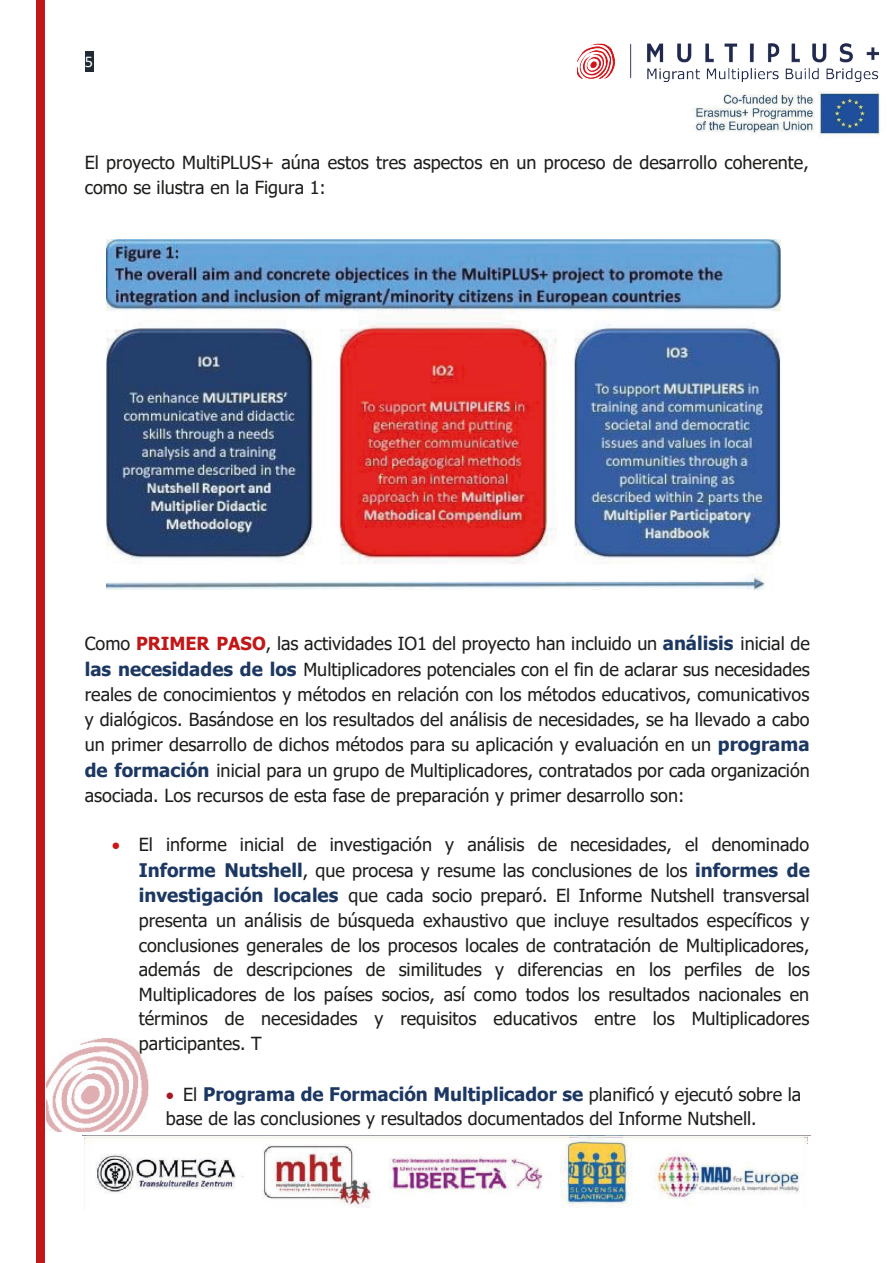
<style>
.page{position:relative;width:893px;height:1263px;background:#fff}
.page>*{position:absolute;margin:0;border:0;box-sizing:border-box;transform-origin:0 0}
.t1{font:700 18.75px "Tahoma";color:#1c3761}
.t2{font:18px/24.8px "Tahoma";color:#1d1d1b;text-align:justify}
.t3{font:16.5px "Calibri";color:#fff}
.s1{font-weight:700;color:#c11718}
.s2{font-weight:700;font-size:18.75px;color:#1c3761}
.s3{color:#cc1517}
.s4{color:#a41924}
.s5{font-weight:400;font-size:18px;color:#1d1d1b}
</style>
<div class="page">
<div style="left:85px;top:52px;width:8px;height:20px;background:#202a35"></div>
<img style="left:83px;top:1135px;width:727px;height:73px">
<img style="left:46px;top:1038px;width:103px;height:93px">
<div style="left:36px;top:0;width:9px;height:1263px;background:#c11718"></div>
<img style="left:106px;top:240px;width:674px;height:350px">
<img style="left:577px;top:43px;width:301px;height:38px">
<img style="left:692px;top:91px;width:188px;height:46px">
<p class="t3" style="left:85px;top:50px;width:10px">5</p>
<p class="t2" style="left:85px;top:151px;width:725px">El proyecto MultiPLUS+ aúna estos tres aspectos en un proceso de desarrollo coherente, como se ilustra en la Figura 1:</p>
<p class="t2" style="left:85px;top:632px;width:727px;line-height:25.3px">Como <span class="s1">PRIMER PASO</span>, las actividades IO1 del proyecto han incluido un <span class="s2">análisis</span> inicial de <span class="s2">las necesidades de los</span> Multiplicadores potenciales con el fin de aclarar sus necesidades reales de conocimientos y métodos en relación con los métodos educativos, comunicativos y dialógicos. Basándose en los resultados del análisis de necesidades, se ha llevado a cabo un primer desarrollo de dichos métodos para su aplicación y evaluación en un <span class="s2">programa de formación</span> inicial para un grupo de Multiplicadores, contratados por cada organización asociada. Los recursos de esta fase de preparación y primer desarrollo son:</p>
<p class="t2" style="left:139px;top:833px;width:672px;text-indent:-27px"><span class="s3">•</span> El informe inicial de investigación y análisis de necesidades, el denominado <span class="s2">Informe Nutshell</span>, que procesa y resume las conclusiones de los <span class="s2">informes de investigación locales</span> que cada socio preparó. El Informe Nutshell transversal presenta un análisis de búsqueda exhaustivo que incluye resultados específicos y conclusiones generales de los procesos locales de contratación de Multiplicadores, además de descripciones de similitudes y diferencias en los perfiles de los Multiplicadores de los países socios, así como todos los resultados nacionales en términos de necesidades y requisitos educativos entre los Multiplicadores participantes. T</p>
<p class="t1" style="left:166px;top:1080px;width:637px"><span class="s4">•</span> <span class="s5">El</span> Programa de Formación Multiplicador se <span class="s5">planificó y ejecutó sobre la</span></p>
<p class="t2" style="left:166px;top:1107px;width:592px">base de las conclusiones y resultados documentados del Informe Nutshell.</p>
</div>
